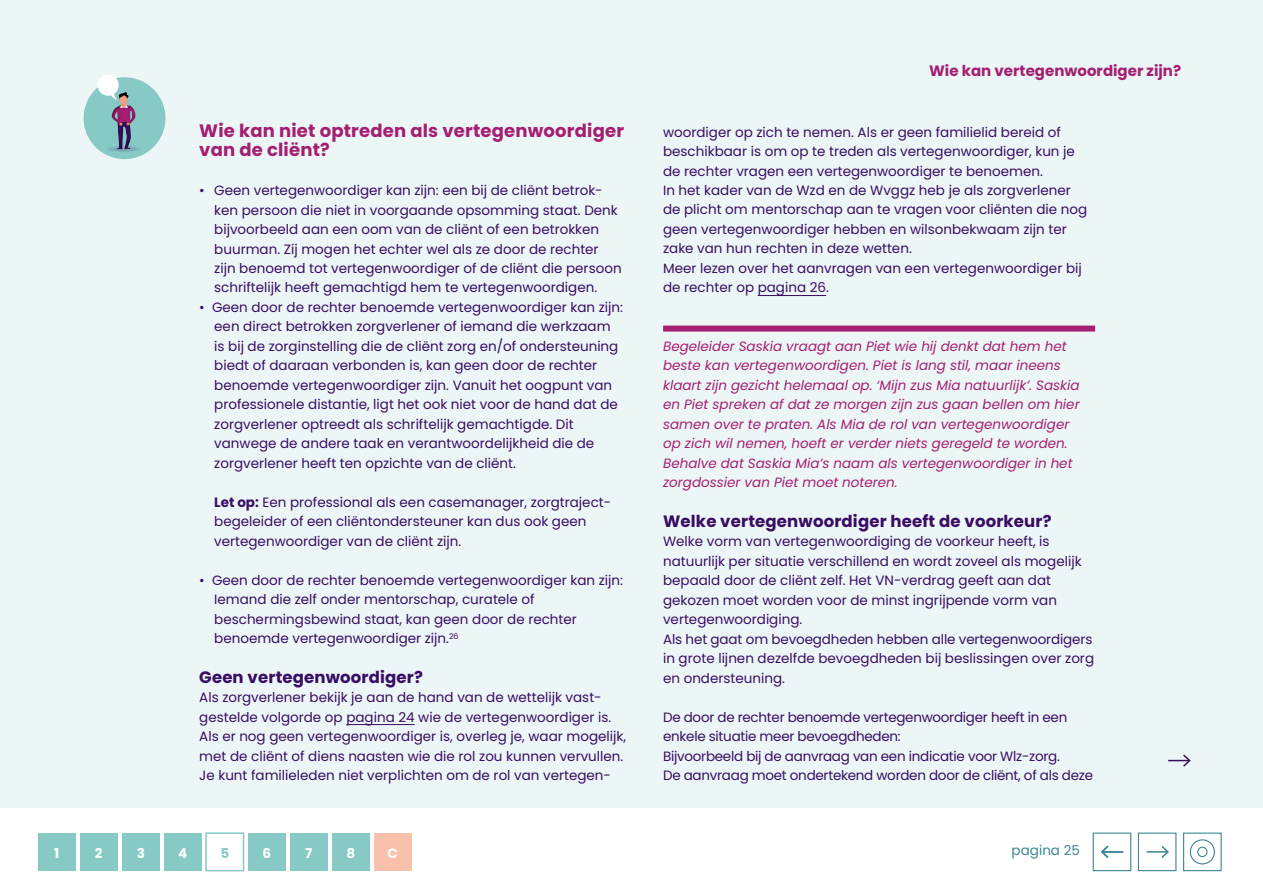
<style>
.page{position:relative;width:1263px;height:893px;background:#fff}
.page>*{position:absolute;margin:0;border:0;box-sizing:border-box;transform-origin:0 0}
.t1{font:700 18px/19.5px "Poppins";letter-spacing:.01em;color:#a41f72}
.t2{font:700 16.5px "Poppins";letter-spacing:.01em;color:#390d64}
.t3{font:700 15px "Poppins";color:#a41f72}
.t4{font:13.5px/19.5px "Poppins";color:#390d64}
.t5{font:italic 13.5px/19.5px "Poppins";color:#a41f72}
.t6{font:13.5px/19.5px "Poppins";letter-spacing:-.02em;color:#390d64}
.t7{font:700 13.5px "Poppins";color:#fff}
.t8{font:13.5px "Poppins";color:#3b8793}
.t9{font:700 13.5px "Poppins";color:#86c9c5}
.s1{font-weight:700}
</style>
<div class="page">
<div style="left:0;top:0;width:1263px;height:807px;background:#ecf6f6"></div>
<hr style="left:346px;top:724px;width:69px;height:1px;background:#390d64">
<hr style="left:758px;top:295px;width:68px;height:1px;background:#390d64">
<div style="left:1093px;top:832px;width:38px;height:39px;border:1px solid #3b8793"></div>
<div style="left:1138px;top:832px;width:38px;height:39px;border:1px solid #3b8793"></div>
<div style="left:1183px;top:832px;width:39px;height:39px;border:1px solid #3b8793"></div>
<div style="left:1190px;top:839px;width:25px;height:25px;border:1px solid #3b8793;border-radius:50%"></div>
<div style="left:1197px;top:847px;width:10px;height:10px;border:1px solid #3b8793;border-radius:50%"></div>
<hr style="left:1146px;top:851px;width:22px;height:2px;background:#3b8793">
<svg style="left:1160px;top:845px;width:9px;height:13px"></svg>
<hr style="left:1102px;top:851px;width:21px;height:2px;background:#3b8793">
<svg style="left:1100px;top:845px;width:10px;height:13px"></svg>
<div style="left:663px;top:326px;width:432px;height:6px;background:#a41f72"></div>
<svg style="left:1168px;top:754px;width:23px;height:13px"></svg>
<div style="left:84px;top:77px;width:81px;height:82px;background:#86c9c5;border-radius:50%"></div>
<svg style="left:106px;top:146px;width:35px;height:6px"></svg>
<div style="left:103px;top:111px;width:40px;height:39px;background:#86c9c5"></div>
<svg style="left:98px;top:75px;width:38px;height:74px"></svg>
<div style="left:38px;top:833px;width:37px;height:38px;background:#86c9c5"></div>
<div style="left:80px;top:833px;width:37px;height:38px;background:#86c9c5"></div>
<div style="left:122px;top:833px;width:37px;height:38px;background:#86c9c5"></div>
<div style="left:164px;top:833px;width:37px;height:38px;background:#86c9c5"></div>
<div style="left:205px;top:832px;width:39px;height:39px;border:2px solid #86c9c5"></div>
<div style="left:248px;top:833px;width:37px;height:38px;background:#86c9c5"></div>
<div style="left:290px;top:833px;width:37px;height:38px;background:#86c9c5"></div>
<div style="left:332px;top:833px;width:37px;height:38px;background:#86c9c5"></div>
<div style="left:374px;top:833px;width:37px;height:38px;background:#f9c1ac"></div>
<h1 class="t1" style="left:199px;top:121px;width:426px">Wie kan niet optreden als vertegenwoordiger van de cliënt?</h1>
<p class="t4" style="left:214px;top:181px;width:409px;text-indent:-15px">• Geen vertegenwoordiger kan zijn: een bij de cliënt betrok&shy;ken persoon die niet in voorgaande opsomming staat. Denk bijvoorbeeld aan een oom van de cliënt of een betrokken buurman. Zij mogen het echter wel als ze door de rechter zijn benoemd tot vertegenwoordiger of de cliënt die persoon schriftelijk heeft gemachtigd hem te vertegenwoordigen.</p>
<p class="t4" style="left:214px;top:298px;width:410px;text-indent:-15px">• Geen door de rechter benoemde vertegenwoordiger kan zijn: een direct betrokken zorgverlener of iemand die werkzaam is bij de zorginstelling die de cliënt zorg en/of ondersteuning biedt of daaraan verbonden is, kan geen door de rechter benoemde vertegenwoordiger zijn. Vanuit het oogpunt van professionele distantie, ligt het ook niet voor de hand dat de zorgverlener optreedt als schriftelijk gemachtigde. Dit vanwege de andere taak en verantwoordelijkheid die de zorgverlener heeft ten opzichte van de cliënt.</p>
<p class="t4" style="left:214px;top:493px;width:398px"><span class="s1">Let op:</span> Een professional als een casemanager, zorgtraject&shy;begeleider of een cliëntondersteuner kan dus ook geen vertegenwoordiger van de cliënt zijn.</p>
<p class="t4" style="left:214px;top:571px;width:410px;text-indent:-15px">• Geen door de rechter benoemde vertegenwoordiger kan zijn:<br>Iemand die zelf onder mentorschap, curatele of beschermingsbewind staat, kan geen door de rechter benoemde vertegenwoordiger zijn.<sup>26</sup></p>
<p class="t2" style="left:199px;top:667px;width:225px">Geen vertegenwoordiger?</p>
<p class="t4" style="left:199px;top:688px;width:428px">Als zorgverlener bekijk je aan de hand van de wettelijk vast&shy;gestelde volgorde op pagina 24 wie de vertegenwoordiger is.<br>Als er nog geen vertegenwoordiger is, overleg je, waar mogelijk, met de cliënt of diens naasten wie die rol zou kunnen vervullen.<br>Je kunt familieleden niet verplichten om de rol van vertegen-</p>
<p class="t3" style="left:929px;top:62px;width:253px">Wie kan vertegenwoordiger zijn?</p>
<p class="t4" style="left:663px;top:122px;width:426px">woordiger op zich te nemen. Als er geen familielid bereid of beschikbaar is om op te treden als vertegenwoordiger, kun je de rechter vragen een vertegenwoordiger te benoemen.<br>In het kader van de Wzd en de Wvggz heb je als zorgverlener de plicht om mentorschap aan te vragen voor cliënten die nog geen vertegenwoordiger hebben en wilsonbekwaam zijn ter zake van hun rechten in deze wetten.<br>Meer lezen over het aanvragen van een vertegenwoordiger bij de rechter op pagina 26.</p>
<p class="t5" style="left:663px;top:337px;width:418px">Begeleider Saskia vraagt aan Piet wie hij denkt dat hem het beste kan vertegenwoordigen. Piet is lang stil, maar ineens klaart zijn gezicht helemaal op. ‘Mijn zus Mia natuurlijk’. Saskia en Piet spreken af dat ze morgen zijn zus gaan bellen om hier samen over te praten. Als Mia de rol van vertegenwoordiger op zich wil nemen, hoeft er verder niets geregeld te worden.<br>Behalve dat Saskia Mia’s naam als vertegenwoordiger in het zorgdossier van Piet moet noteren.</p>
<p class="t2" style="left:663px;top:511px;width:390px">Welke vertegenwoordiger heeft de voorkeur?</p>
<p class="t4" style="left:663px;top:532px;width:433px">Welke vorm van vertegenwoordiging de voorkeur heeft, is natuurlijk per situatie verschillend en wordt zoveel als mogelijk bepaald door de cliënt zelf. Het VN-verdrag geeft aan dat gekozen moet worden voor de minst ingrijpende vorm van vertegenwoordiging.<br>Als het gaat om bevoegdheden hebben alle vertegenwoordigers in grote lijnen dezelfde bevoegdheden bij beslissingen over zorg en ondersteuning.</p>
<p class="t6" style="left:663px;top:707px;width:431px">De door de rechter benoemde vertegenwoordiger heeft in een enkele situatie meer bevoegdheden:<br>Bijvoorbeeld bij de aanvraag van een indicatie voor Wlz-zorg.<br>De aanvraag moet ondertekend worden door de cliënt, of als deze</p>
<p class="t7" style="left:54px;top:845px;width:7px">1</p>
<p class="t7" style="left:95px;top:845px;width:9px">2</p>
<p class="t7" style="left:137px;top:845px;width:10px">3</p>
<p class="t7" style="left:178px;top:845px;width:11px">4</p>
<p class="t9" style="left:220px;top:845px;width:10px">5</p>
<p class="t7" style="left:262px;top:845px;width:10px">6</p>
<p class="t7" style="left:305px;top:845px;width:9px">7</p>
<p class="t7" style="left:346px;top:845px;width:10px">8</p>
<p class="t7" style="left:388px;top:845px;width:12px">C</p>
<p class="t8" style="left:1012px;top:843px;width:70px">pagina 25</p>
</div>
